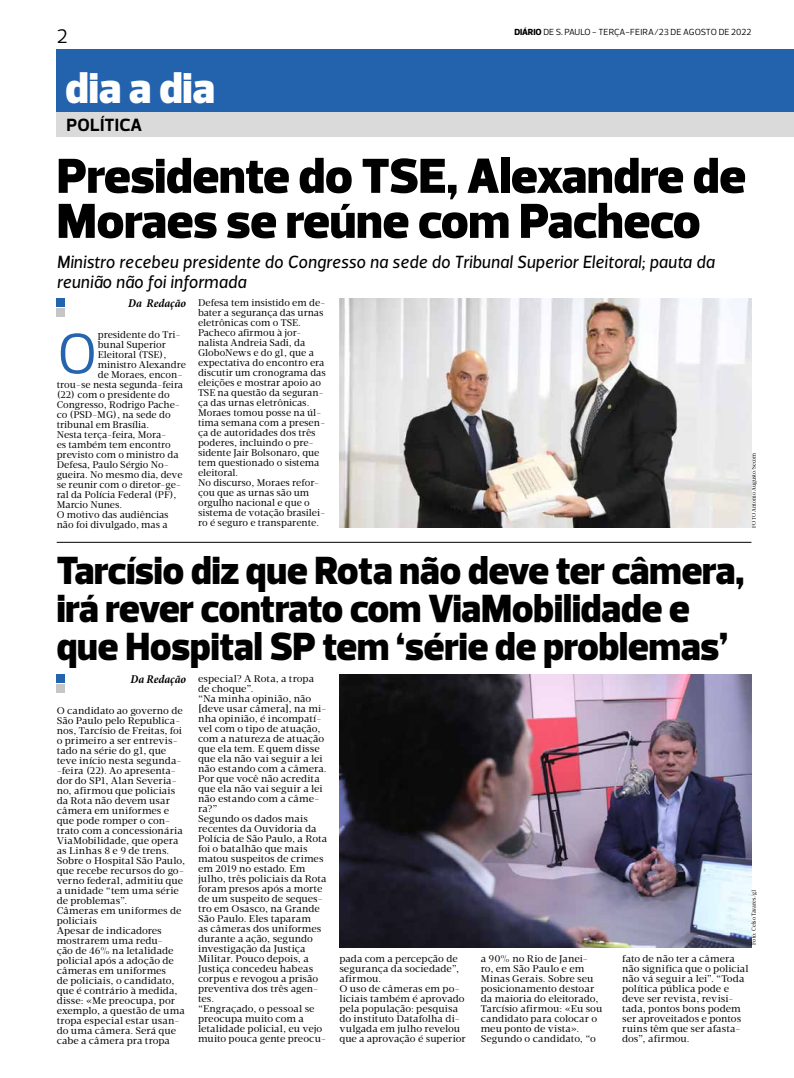
<style>
.page{position:relative;width:794px;height:1078px;background:#fff}
.page>*{position:absolute;margin:0;border:0;box-sizing:border-box;transform-origin:0 0}
.t1{font:58px "Prelo";color:#2565ae}
.t2{font:900 50px/45px "Prelo";color:#000}
.t3{font:900 44px "Prelo";color:#fff}
.t4{font:900 40px/38px "Prelo";color:#000}
.t5{font:20px "Prelo";color:#000}
.t6{font:italic 18px/20px "Velino Sans";color:#000}
.t7{font:700 18px "Prelo";letter-spacing:.015em;color:#000}
.t8{font:italic 700 condensed 12px "Minion Pro";letter-spacing:-.005em;color:#000}
.t9{font:10px/10px "Velino Text";color:#000}
.t10{font:9px "Prelo";color:#000}
.t11{font:6px "Velino Text";color:#000;scale:.87 1}
.t12{font:6px "Velino Text";color:#000;scale:.9 1}
.s1{font-weight:800}
</style>
<div class="page">
<div style="left:57px;top:50px;width:737px;height:62px;background:#2363ad"></div>
<div style="left:57px;top:112px;width:737px;height:25px;background:#dadada"></div>
<img style="left:339px;top:674px;width:412px;height:272px">
<div style="left:57px;top:308px;width:8px;height:9px;background:#c6c6c6"></div>
<div style="left:57px;top:298px;width:8px;height:8px;background:#2464ae"></div>
<div style="left:57px;top:684px;width:8px;height:9px;background:#c6c6c6"></div>
<div style="left:57px;top:674px;width:8px;height:8px;background:#2464ae"></div>
<hr style="left:57px;top:542px;width:694px;height:1px;background:#000">
<img style="left:339px;top:298px;width:412px;height:229px">
<h3 class="t5" style="left:57px;top:24px;width:12px">2</h3>
<h3 class="t3" style="left:66px;top:61px;width:151px">dia a dia</h3>
<p class="t10" style="left:514px;top:27px;width:239px"><span class="s1">DIÁRIO</span> DE S. PAULO - TERÇA-FEIRA/23 DE AGOSTO DE 2022</p>
<h3 class="t7" style="left:67px;top:114px;width:77px">POLÍTICA</h3>
<h2 class="t2" style="left:57px;top:154px;width:690px">Presidente do TSE, Alexandre de<br>Moraes se reúne com Pacheco</h2>
<h3 class="t6" style="left:57px;top:252px;width:659px">Ministro recebeu presidente do Congresso na sede do Tribunal Superior Eleitoral; pauta da reunião não foi informada</h3>
<p class="t8" style="left:128px;top:295px;width:59px">Da Redação</p>
<p class="t9" style="left:98px;top:329px;width:84px">presidente do Tri-</p>
<p class="t9" style="left:98px;top:339px;width:69px">bunal Superior</p>
<p class="t9" style="left:98px;top:349px;width:70px">Eleitoral (TSE),</p>
<p class="t9" style="left:98px;top:359px;width:90px">ministro Alexandre</p>
<p class="t9" style="left:98px;top:369px;width:87px">de Moraes, encon-</p>
<p class="t9" style="left:57px;top:379px;width:128px">trou-se nesta segunda-feira</p>
<p class="t9" style="left:57px;top:389px;width:115px">(22) com o presidente do</p>
<p class="t9" style="left:57px;top:399px;width:125px">Congresso, Rodrigo Pache-</p>
<p class="t9" style="left:57px;top:409px;width:115px">co (PSD-MG), na sede do</p>
<p class="t9" style="left:57px;top:419px;width:94px">tribunal em Brasília.</p>
<p class="t9" style="left:57px;top:429px;width:111px">Nesta terça-feira, Mora-</p>
<p class="t9" style="left:57px;top:439px;width:116px">es também tem encontro</p>
<p class="t9" style="left:57px;top:449px;width:123px">previsto com o ministro da</p>
<p class="t9" style="left:57px;top:459px;width:114px">Defesa, Paulo Sérgio No-</p>
<p class="t9" style="left:57px;top:469px;width:127px">gueira. No mesmo dia, deve</p>
<p class="t9" style="left:57px;top:479px;width:126px">se reunir com o diretor-ge-</p>
<p class="t9" style="left:57px;top:489px;width:121px">ral da Polícia Federal (PF),</p>
<p class="t9" style="left:57px;top:499px;width:67px">Marcio Nunes.</p>
<p class="t9" style="left:57px;top:509px;width:113px">O motivo das audiências</p>
<p class="t9" style="left:57px;top:519px;width:112px">não foi divulgado, mas a</p>
<h1 class="t1" style="left:57px;top:318px;width:42px">O</h1>
<p class="t9" style="left:198px;top:297px;width:129px">Defesa tem insistido em de&shy;bater a segurança das urnas eletrônicas com o TSE.<br>Pacheco afirmou à jor&shy;nalista Andreia Sadi, da<br>GloboNews e do g1, que a expectativa do encontro era discutir um cronograma das eleições e mostrar apoio ao<br>TSE na questão da seguran&shy;ça das urnas eletrônicas.<br>Moraes tomou posse na úl&shy;tima semana com a presen&shy;ça de autoridades dos três poderes, incluindo o pre&shy;sidente Jair Bolsonaro, que tem questionado o sistema eleitoral.<br>No discurso, Moraes refor&shy;çou que as urnas são um orgulho nacional e que o sistema de votação brasilei&shy;ro é seguro e transparente.</p>
<p class="t11" style="left:750px;top:527px;width:87px;rotate:-90deg">FOTO Antonio Augusto/Secom</p>
<h3 class="t4" style="left:57px;top:551px;width:689px">Tarcísio diz que Rota não deve ter câmera, irá rever contrato com ViaMobilidade e que Hospital SP tem ‘série de problemas’</h3>
<p class="t8" style="left:130px;top:670px;width:57px">Da Redação</p>
<p class="t9" style="left:57px;top:705px;width:130px">O candidato ao governo de<br>São Paulo pelo Republica&shy;nos, Tarcísio de Freitas, foi o primeiro a ser entrevis&shy;tado na série do g1, que teve início nesta segunda--feira (22). Ao apresenta&shy;dor do SP1, Alan Severia&shy;no, afirmou que policiais da Rota não devem usar câmera em uniformes e que pode romper o con&shy;trato com a concessionária<br>ViaMobilidade, que opera as Linhas 8 e 9 de trens.<br>Sobre o Hospital São Paulo, que recebe recursos do go&shy;verno federal, admitiu que a unidade “tem uma série de problemas”.<br>Câmeras em uniformes de policiais<br>Apesar de indicadores mostrarem uma redu-<br>ção de 46% na letalidade policial após a adoção de câmeras em uniformes<br>de policiais, o candidato, que é contrário à medida, disse: «Me preocupa, por exemplo, a questão de uma tropa especial estar usan&shy;do uma câmera. Será que cabe a câmera pra tropa</p>
<p class="t9" style="left:198px;top:673px;width:131px">especial? A Rota, a tropa de choque”.<br>“Na minha opinião, não [deve usar câmera], na mi&shy;nha opinião, é incompatí&shy;vel com o tipo de atuação, com a natureza de atuação que ela tem. E quem disse que ela não vai seguir a lei não estando com a câmera.<br>Por que você não acredita que ela não vai seguir a lei não estando com a câme&shy;ra?”<br>Segundo os dados mais recentes da Ouvidoria da<br>Polícia de São Paulo, a Rota foi o batalhão que mais matou suspeitos de crimes em 2019 no estado. Em julho, três policiais da Rota foram presos após a morte de um suspeito de seques&shy;tro em Osasco, na Grande<br>São Paulo. Eles taparam<br>as câmeras dos uniformes durante a ação, segundo investigação da Justiça<br>Militar. Pouco depois, a<br>Justiça concedeu habeas corpus e revogou a prisão preventiva dos três agen&shy;tes.<br>“Engraçado, o pessoal se preocupa muito com a letalidade policial, eu vejo muito pouca gente preocu-</p>
<p class="t12" style="left:750px;top:944px;width:62px;rotate:-90deg">Foto: Celso Tavares/g1</p>
<p class="t9" style="left:339px;top:953px;width:128px">pada com a percepção de segurança da sociedade”, afirmou.<br>O uso de câmeras em po&shy;liciais também é aprovado pela população: pesquisa do instituto Datafolha di&shy;vulgada em julho revelou que a aprovação é superior</p>
<p class="t9" style="left:481px;top:953px;width:123px">a 90% no Rio de Janei&shy;ro, em São Paulo e em<br>Minas Gerais. Sobre seu posicionamento destoar da maioria do eleitorado,<br>Tarcísio afirmou: «Eu sou candidato para colocar o meu ponto de vista».<br>Segundo o candidato, “o</p>
<p class="t9" style="left:622px;top:953px;width:128px">fato de não ter a câmera não significa que o policial não vá seguir a lei”. “Toda política pública pode e deve ser revista, revisi&shy;tada, pontos bons podem ser aproveitados e pontos ruins têm que ser afasta&shy;dos”, afirmou.</p>
</div>
